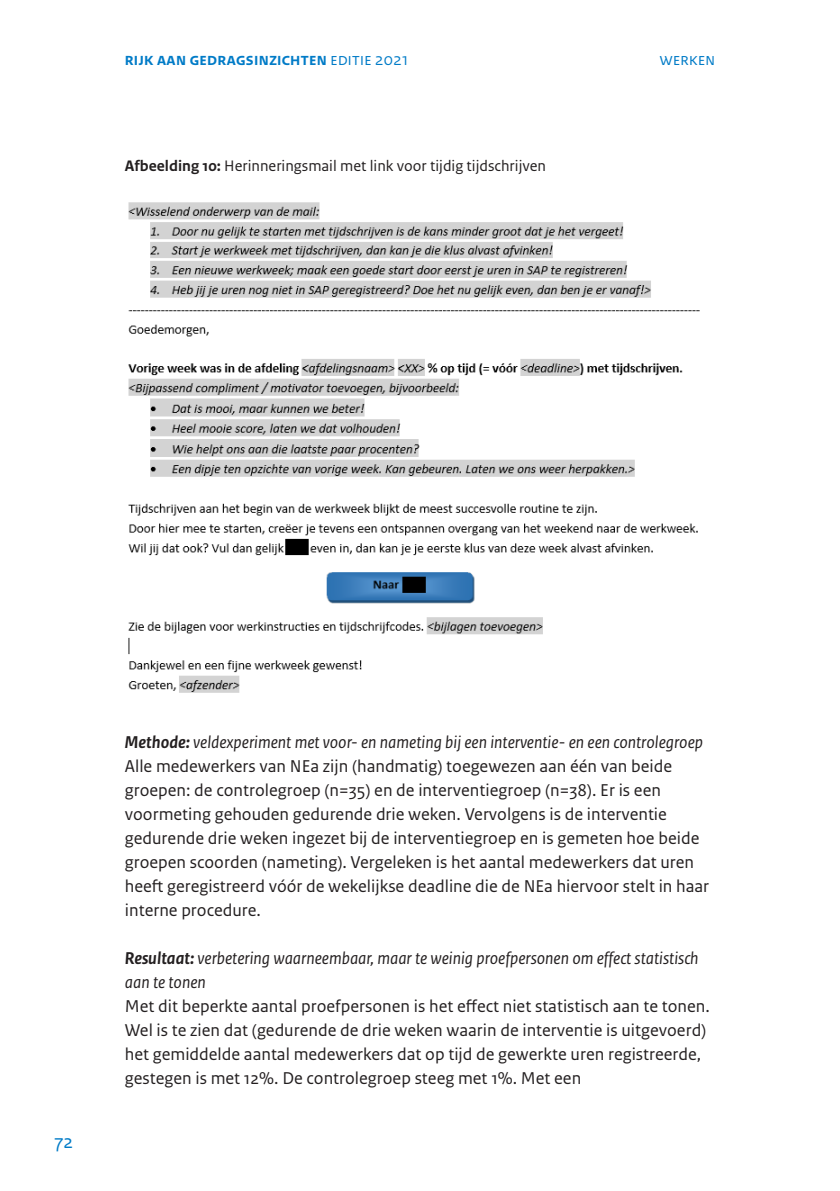
<style>
.page{position:relative;width:840px;height:1191px;background:#fff}
.page>*{position:absolute;margin:0;border:0;box-sizing:border-box;transform-origin:0 0}
.t1{font:20px "Rijksoverheid Sans Text";color:#007bc7}
.p_Brood_Sans{font:18px/24px "Rijksoverheid Sans Text";color:#231f20}
.showcase_tussenkop{font:italic 18px/24px "Rijksoverheid Sans Text";color:#231f20}
.t2{font:700 18px "Rijksoverheid Sans Heading";letter-spacing:.02em;color:#007bc7}
.t3{font:18px "Rijksoverheid Sans Heading";letter-spacing:.02em;color:#007bc7}
.figuurtitel{font:16px "Rijksoverheid Sans Text";color:#231f20}
.s1{font-weight:400}
.s2{font-weight:700}
</style>
<div class="page">
<img style="left:128px;top:202px;width:572px;height:491px">
<p class="t2" style="left:125px;top:49px;width:285px">rijk aan gedragsinzichten <span class="s1">editie 2021</span></p>
<p class="t3" style="left:659px;top:48px;width:57px">werken</p>
<p class="figuurtitel" style="left:125px;top:157px;width:422px"><span class="s2">Afbeelding 10:</span> Herinneringsmail met link voor tijdig tijdschrijven</p>
<p class="t1" style="left:54px;top:1129px;width:20px">72</p>
<h3 class="showcase_tussenkop" style="left:125px;top:730px;width:579px"><span class="s2">Methode:</span> veldexperiment met voor- en nameting bij een interventie- en een controlegroep</h3>
<p class="p_Brood_Sans" style="left:125px;top:754px;width:585px">Alle medewerkers van NEa zijn (handmatig) toegewezen aan één van beide groepen: de controlegroep (n=35) en de interventiegroep (n=38). Er is een voormeting gehouden gedurende drie weken. Vervolgens is de interventie gedurende drie weken ingezet bij de interventiegroep en is gemeten hoe beide groepen scoorden (nameting). Vergeleken is het aantal medewerkers dat uren heeft geregistreerd vóór de wekelijkse deadline die de NEa hiervoor stelt in haar interne procedure.</p>
<h3 class="showcase_tussenkop" style="left:125px;top:946px;width:575px"><span class="s2">Resultaat:</span> verbetering waarneembaar, maar te weinig proefpersonen om effect statistisch aan te tonen</h3>
<p class="p_Brood_Sans" style="left:125px;top:994px;width:586px">Met dit beperkte aantal proefpersonen is het effect niet statistisch aan te tonen.<br>Wel is te zien dat (gedurende de drie weken waarin de interventie is uitgevoerd) het gemiddelde aantal medewerkers dat op tijd de gewerkte uren registreerde, gestegen is met 12%. De controlegroep steeg met 1%. Met een</p>
</div>
